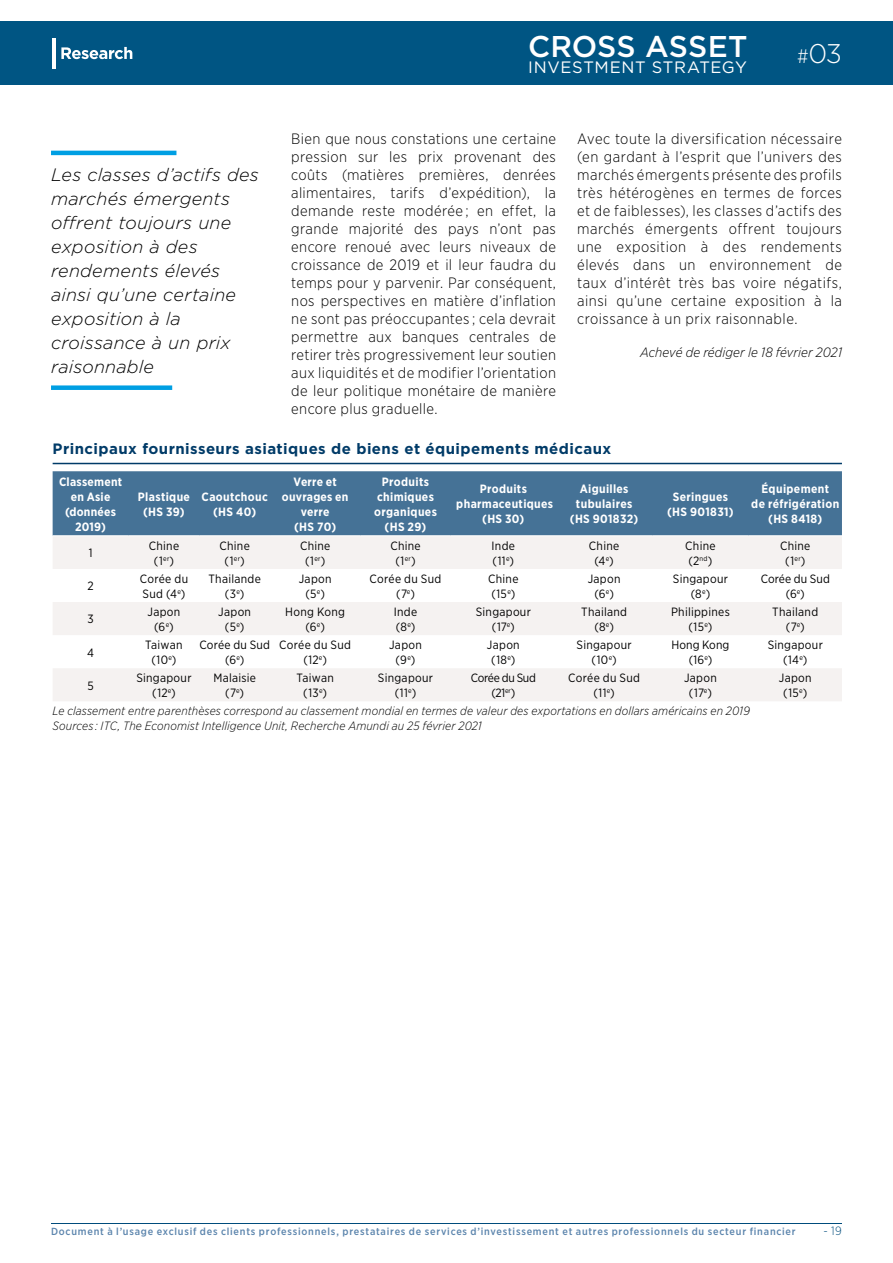
<style>
.page{position:relative;width:893px;height:1263px;background:#fff}
.page>*{position:absolute;margin:0;border:0;box-sizing:border-box;transform-origin:0 0}
.t1{font:500 30px "Gotham";letter-spacing:.005em;color:#fff}
.t2{font:300 27px "Gotham";color:#fff}
.t3{font:italic 300 18px/24px "Gotham";letter-spacing:.01em;color:#000}
.t4{font:16.5px "Gotham";letter-spacing:.035em;color:#fff}
.t5{font:300 15px/18px "Gotham Narrow";letter-spacing:.025em;color:#000;text-align:justify}
.t6{font:700 15px "Gotham";letter-spacing:.03em;color:#003b68}
.t7{font:italic 300 13.5px "Gotham Narrow";letter-spacing:.005em;color:#000}
.t8{font:12px/15px "Gotham Narrow";letter-spacing:.025em;color:#000;text-align:center}
.t9{font:700 12px/15px "Gotham Narrow";letter-spacing:.03em;color:#fff;text-align:center}
.t10{font:italic 300 12px/15px "Gotham Narrow";letter-spacing:.01em;color:#000}
.t11{font:12px/15px "Gotham Narrow";letter-spacing:.005em;color:#000;text-align:center}
.t12{font:12px/15px "Gotham Narrow";letter-spacing:-.025em;color:#000;text-align:center}
.t13{font:300 12px "Gotham Narrow";color:#004c7c}
.t14{font:500 10.35px "Gotham Narrow";letter-spacing:.075em;color:#5c85ad}
.s1{font-family:"Gotham Narrow";font-size:19.5px}
</style>
<div class="page">
<hr style="left:51px;top:1222px;width:791px;height:1px;background:#004c7c">
<div style="left:0;top:21px;width:893px;height:64px;background:#005583"></div>
<hr style="left:53px;top:38px;width:3px;height:31px;background:#fff">
<svg style="left:61px;top:47px;width:71px;height:12px"></svg>
<div style="left:53px;top:471px;width:789px;height:64px;background:#457296"></div>
<svg style="left:53px;top:536px;width:789px;height:165px;fill:#f5f2f1"></svg>
<hr style="left:53px;top:463px;width:789px;height:1px;background:#003b68">
<hr style="left:51px;top:151px;width:125px;height:4px;background:#009fe3">
<div style="left:51px;top:385px;width:121px;height:5px;background:#009fe3"></div>
<p class="t3" style="left:51px;top:162px;width:209px">Les classes d’actifs des marchés émergents offrent toujours une exposition à des rendements élevés ainsi qu’une certaine exposition à la croissance à un prix raisonnable</p>
<h1 class="t1" style="left:528px;top:27px;width:221px">CROSS ASSET</h1>
<p class="t4" style="left:528px;top:57px;width:220px">INVESTMENT STRATEGY</p>
<h2 class="t2" style="left:797px;top:37px;width:46px"><span class="s1">#</span> 03</h2>
<p class="t5" style="left:291px;top:129px;width:266px">Bien que nous constations une certaine pression sur les prix provenant des coûts (matières premières, denrées alimentaires, tarifs d’expédition), la demande reste modérée ; en effet, la grande majorité des pays n’ont pas encore renoué avec leurs niveaux de croissance de 2019 et il leur faudra du temps pour y parvenir. Par conséquent, nos perspectives en matière d’inflation ne sont pas préoccupantes ; cela devrait permettre aux banques centrales de retirer très progressivement leur soutien aux liquidités et de modifier l’orientation de leur politique monétaire de manière encore plus graduelle.</p>
<p class="t5" style="left:577px;top:129px;width:266px">Avec toute la diversification nécessaire (en gardant à l’esprit que l’univers des marchés émergents présente des profils très hétérogènes en termes de forces et de faiblesses), les classes d’actifs des marchés émergents offrent toujours une exposition à des rendements élevés dans un environnement de taux d’intérêt très bas voire négatifs, ainsi qu’une certaine exposition à la croissance à un prix raisonnable.</p>
<p class="t7" style="left:640px;top:344px;width:203px">Achevé de rédiger le 18 février 2021</p>
<p class="t6" style="left:53px;top:439px;width:560px">Principaux fournisseurs asiatiques de biens et équipements médicaux</p>
<p class="t9" style="left:59px;top:474px;width:65px">Classement en Asie (données<br>2019)</p>
<p class="t9" style="left:282px;top:474px;width:68px">Verre et ouvrages en verre<br>(HS 70)</p>
<p class="t9" style="left:374px;top:474px;width:64px">Produits chimiques organiques (HS 29)</p>
<p class="t9" style="left:456px;top:481px;width:98px">Produits pharmaceutiques (HS 30)</p>
<p class="t9" style="left:570px;top:481px;width:70px">Aiguilles tubulaires (HS 901832)</p>
<p class="t9" style="left:667px;top:489px;width:68px">Seringues (HS 901831)</p>
<p class="t9" style="left:751px;top:481px;width:90px">Équipement<br>de réfrigération (HS 8418)</p>
<p class="t9" style="left:138px;top:489px;width:54px">Plastique (HS 39)</p>
<p class="t9" style="left:202px;top:489px;width:68px">Caoutchouc (HS 40)</p>
<p class="t8" style="left:89px;top:545px;width:5px">1</p>
<p class="t8" style="left:149px;top:538px;width:32px">Chine (1<sup>er</sup>)</p>
<p class="t8" style="left:219px;top:538px;width:32px">Chine (1<sup>er</sup>)</p>
<p class="t8" style="left:300px;top:538px;width:32px">Chine (1<sup>er</sup>)</p>
<p class="t8" style="left:390px;top:538px;width:32px">Chine (1<sup>er</sup>)</p>
<p class="t8" style="left:492px;top:538px;width:25px;text-align:left">Inde (11<sup>e</sup>)</p>
<p class="t8" style="left:589px;top:538px;width:32px">Chine (4<sup>e</sup>)</p>
<p class="t8" style="left:685px;top:538px;width:32px;text-align:left">Chine (2<sup>nd</sup>)</p>
<p class="t8" style="left:780px;top:538px;width:32px">Chine (1<sup>er</sup>)</p>
<p class="t8" style="left:88px;top:578px;width:8px">2</p>
<p class="t8" style="left:140px;top:571px;width:50px;text-align:left">Corée du<br>Sud (4<sup>e</sup>)</p>
<p class="t8" style="left:208px;top:571px;width:54px">Thailande (3<sup>e</sup>)</p>
<p class="t8" style="left:299px;top:571px;width:34px">Japon (5<sup>e</sup>)</p>
<p class="t8" style="left:370px;top:571px;width:73px">Corée du Sud (7<sup>e</sup>)</p>
<p class="t8" style="left:488px;top:571px;width:32px;text-align:left">Chine (15<sup>e</sup>)</p>
<p class="t8" style="left:588px;top:571px;width:34px">Japon (6<sup>e</sup>)</p>
<p class="t8" style="left:673px;top:571px;width:57px">Singapour (8<sup>e</sup>)</p>
<p class="t11" style="left:761px;top:571px;width:71px">Corée du Sud (6<sup>e</sup>)</p>
<p class="t8" style="left:87px;top:611px;width:8px">3</p>
<p class="t8" style="left:148px;top:604px;width:34px">Japon (6<sup>e</sup>)</p>
<p class="t8" style="left:218px;top:604px;width:34px">Japon (5<sup>e</sup>)</p>
<p class="t8" style="left:285px;top:604px;width:61px">Hong Kong (6<sup>e</sup>)</p>
<p class="t8" style="left:394px;top:604px;width:25px;text-align:left">Inde (8<sup>e</sup>)</p>
<p class="t8" style="left:476px;top:604px;width:57px">Singapour (17<sup>e</sup>)</p>
<p class="t8" style="left:581px;top:604px;width:47px">Thailand (8<sup>e</sup>)</p>
<p class="t8" style="left:671px;top:604px;width:60px">Philippines (15<sup>e</sup>)</p>
<p class="t8" style="left:772px;top:604px;width:47px">Thailand (7<sup>e</sup>)</p>
<p class="t8" style="left:87px;top:644px;width:8px">4</p>
<p class="t8" style="left:145px;top:637px;width:39px">Taiwan (10<sup>e</sup>)</p>
<p class="t8" style="left:199px;top:637px;width:72px">Corée du Sud (6<sup>e</sup>)</p>
<p class="t8" style="left:279px;top:637px;width:73px">Corée du Sud (12<sup>e</sup>)</p>
<p class="t8" style="left:389px;top:637px;width:34px">Japon (9<sup>e</sup>)</p>
<p class="t8" style="left:487px;top:637px;width:34px">Japon (18<sup>e</sup>)</p>
<p class="t8" style="left:576px;top:637px;width:57px">Singapour (10<sup>e</sup>)</p>
<p class="t11" style="left:671px;top:637px;width:59px">Hong Kong (16<sup>e</sup>)</p>
<p class="t8" style="left:768px;top:637px;width:57px">Singapour (14<sup>e</sup>)</p>
<p class="t8" style="left:87px;top:678px;width:8px">5</p>
<p class="t8" style="left:136px;top:670px;width:57px">Singapour (12<sup>e</sup>)</p>
<p class="t8" style="left:213px;top:670px;width:44px">Malaisie (7<sup>e</sup>)</p>
<p class="t8" style="left:297px;top:670px;width:39px">Taiwan (13<sup>e</sup>)</p>
<p class="t8" style="left:378px;top:670px;width:57px">Singapour (11<sup>e</sup>)</p>
<p class="t12" style="left:471px;top:670px;width:67px">Corée du Sud (21<sup>er</sup>)</p>
<p class="t8" style="left:568px;top:670px;width:73px">Corée du Sud (11<sup>e</sup>)</p>
<p class="t8" style="left:684px;top:670px;width:34px">Japon (17<sup>e</sup>)</p>
<p class="t8" style="left:779px;top:670px;width:34px">Japon (15<sup>e</sup>)</p>
<p class="t10" style="left:53px;top:703px;width:699px">Le classement entre parenthèses correspond au classement mondial en termes de valeur des exportations en dollars américains en 2019<br>Sources : ITC, The Economist Intelligence Unit, Recherche Amundi au 25 février 2021</p>
<p class="t14" style="left:51px;top:1224px;width:746px">Document à l’usage exclusif des clients professionnels, prestataires de services d’investissement et autres professionnels du secteur financier</p>
<p class="t13" style="left:824px;top:1224px;width:20px">- 19</p>
</div>
